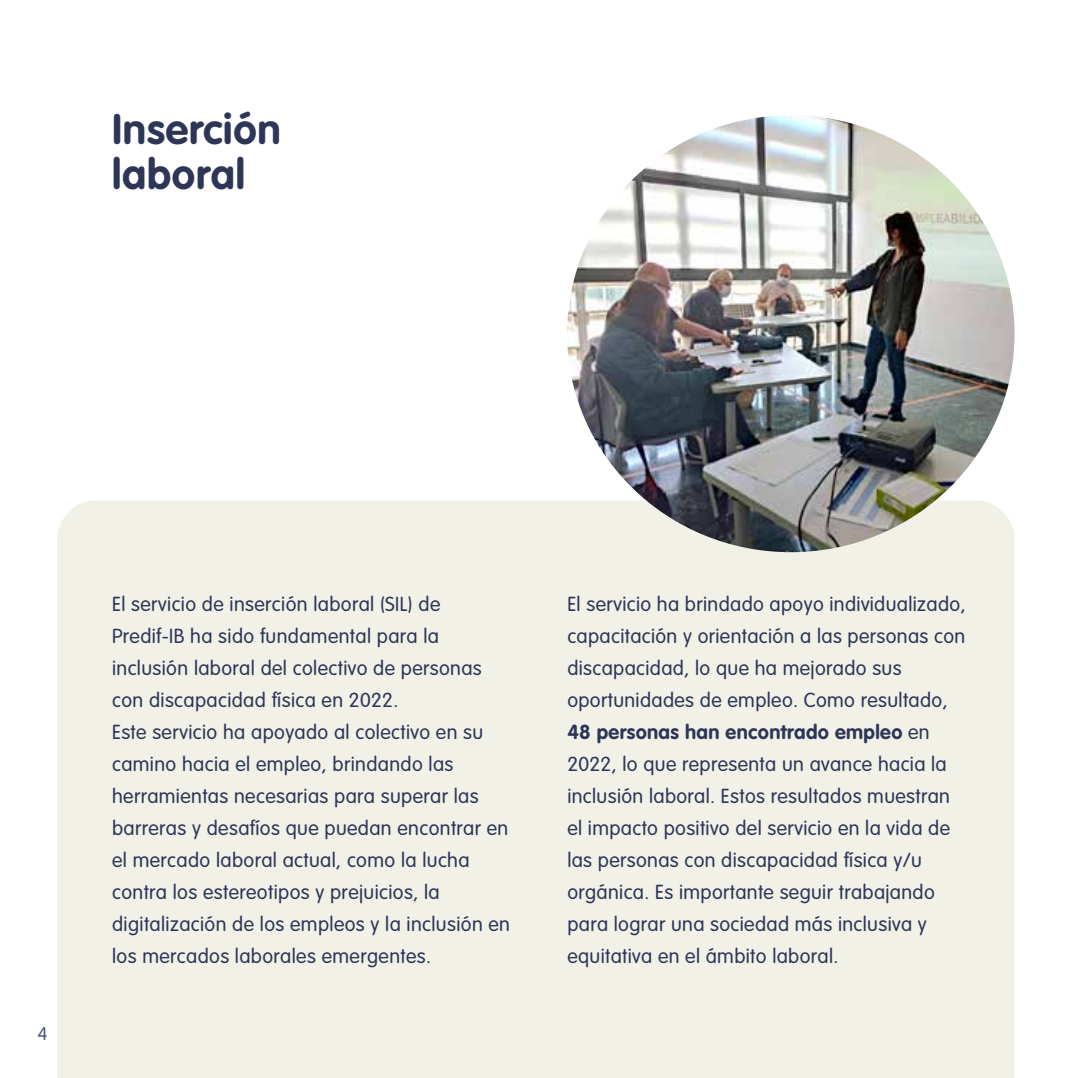
<style>
.page{position:relative;width:1078px;height:1078px;background:#fff}
.page>*{position:absolute;margin:0;border:0;box-sizing:border-box;transform-origin:0 0}
.t1{font:700 42px/44px "VAG Rounded Std";letter-spacing:.02em;color:#2e3658}
.t2{font:300 20px/32px "VAG Rounded Std";letter-spacing:.02em;color:#2e3658}
.t3{font:300 18px "VAG Rounded Std";color:#465487}
.s1{font-weight:700}
</style>
<div class="page">
<div style="left:57px;top:500px;width:957px;height:577px;background:#f2f1e8"></div>
<img style="left:567px;top:115px;width:447px;height:437px">
<h1 class="t1" style="left:112px;top:109px;width:170px">Inserción laboral</h1>
<p class="t3" style="left:38px;top:1023px;width:11px">4</p>
<p class="t2" style="left:112px;top:588px;width:399px">El servicio de inserción laboral (SIL) de Predif-IB ha sido fundamental para la inclusión laboral del colectivo de personas con discapacidad física en 2022.<br>Este servicio ha apoyado al colectivo en su camino hacia el empleo, brindando las herramientas necesarias para superar las barreras y desafíos que puedan encontrar en el mercado laboral actual, como la lucha contra los estereotipos y prejuicios, la digitalización de los empleos y la inclusión en los mercados laborales emergentes.</p>
<p class="t2" style="left:567px;top:588px;width:399px">El servicio ha brindado apoyo individualizado, capacitación y orientación a las personas con discapacidad, lo que ha mejorado sus oportunidades de empleo. Como resultado, <span class="s1">48 personas han encontrado empleo</span> en 2022, lo que representa un avance hacia la inclusión laboral. Estos resultados muestran el impacto positivo del servicio en la vida de las personas con discapacidad física y/u orgánica. Es importante seguir trabajando para lograr una sociedad más inclusiva y equitativa en el ámbito laboral.</p>
</div>
